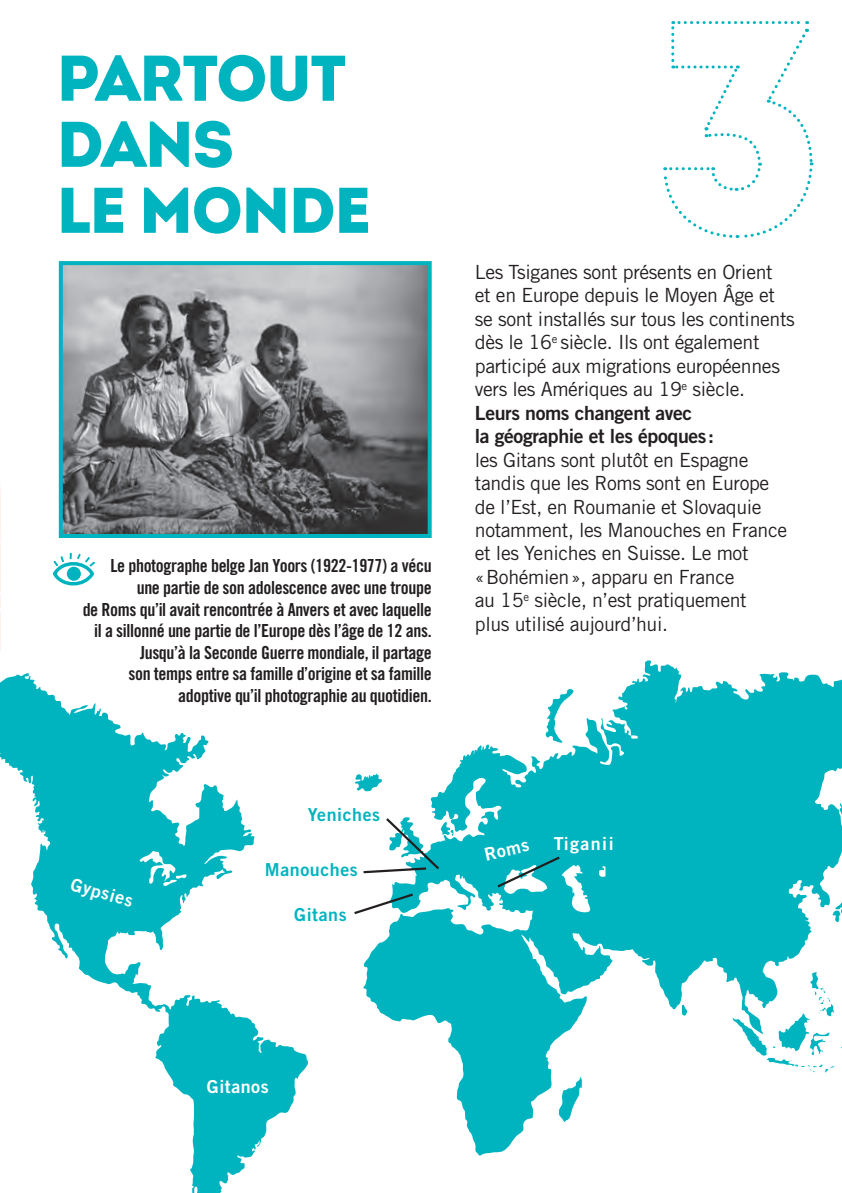
<style>
.page{position:relative;width:842px;height:1193px;background:#fff}
.page>*{position:absolute;margin:0;border:0;box-sizing:border-box;transform-origin:0 0}
.t1{font:900 64.4px/66px "Intro";letter-spacing:-.02em;color:#00b4bf}
.t2{font:19.6px/23.4px "Trade Gothic";letter-spacing:-.02em;color:#231f20}
.t3{font:19.6px/23.4px "Trade Gothic Bold Two";letter-spacing:-.02em;color:#231f20}
.t4{font:18px/21.6px "Trade Gothic Bold Cond Twenty";letter-spacing:-.02em;color:#231f20;text-align:right}
.t5{font:17.8px "Trade Gothic Bold Two";letter-spacing:.03em;color:#00b4bf}
.t6{font:17.8px "Trade Gothic Bold Two";letter-spacing:.03em;color:#fff}
.t7{font:17.8px "Trade Gothic Bold Two";letter-spacing:.08em;color:#fff}
</style>
<div class="page">
<svg style="left:1px;top:673px;width:307px;height:520px"></svg>
<svg style="left:363px;top:660px;width:479px;height:496px;fill:#00b4bf"></svg>
<svg style="left:839px;top:803px;width:3px;height:46px"></svg>
<svg style="left:832px;top:873px;width:10px;height:49px"></svg>
<svg style="left:557px;top:1075px;width:26px;height:48px"></svg>
<svg style="left:1px;top:760px;width:261px;height:245px"></svg>
<svg style="left:355px;top:773px;width:27px;height:18px"></svg>
<svg style="left:731px;top:945px;width:111px;height:129px"></svg>
<svg style="left:680px;top:986px;width:8px;height:30px"></svg>
<svg style="left:363px;top:816px;width:90px;height:62px"></svg>
<svg style="left:354px;top:891px;width:61px;height:25px"></svg>
<svg style="left:495px;top:854px;width:67px;height:35px"></svg>
<svg style="left:531px;top:660px;width:46px;height:97px"></svg>
<img style="left:0;top:487px;width:1px;height:165px">
<img style="left:64px;top:266px;width:363px;height:267px">
<div style="left:59px;top:261px;width:373px;height:277px;border:4px solid #00b4bf"></div>
<svg style="left:53px;top:553px;width:42px;height:33px"></svg>
<div style="left:67px;top:567px;width:14px;height:14px;background:#00b4bf;border-radius:50%"></div>
<svg style="left:663px;top:21px;width:151px;height:217px"></svg>
<h1 class="t1" style="left:57px;top:44px;width:316px">PARTOUT<br>DANS<br>LE MONDE</h1>
<p class="t4" style="left:83px;top:555px;width:350px">Le photographe belge Jan Yoors (1922-1977) a vécu<br>une partie de son adolescence avec une troupe<br>de Roms qu’il avait rencontrée à Anvers et avec laquelle il a sillonné une partie de l’Europe dès l’âge de 12 ans.<br>Jusqu’à la Seconde Guerre mondiale, il partage<br>son temps entre sa famille d’origine et sa famille adoptive qu’il photographie au quotidien.</p>
<p class="t6" style="left:74px;top:873px;width:65px;rotate:16deg">Gypsies</p>
<p class="t5" style="left:308px;top:803px;width:74px">Yeniches</p>
<p class="t5" style="left:265px;top:859px;width:94px">Manouches</p>
<p class="t5" style="left:294px;top:903px;width:54px">Gitans</p>
<p class="t2" style="left:475px;top:260px;width:321px">Les Tsiganes sont présents en Orient<br>et en Europe depuis le Moyen Âge et se sont installés sur tous les continents dès le 16<sup>e</sup> siècle. Ils ont également participé aux migrations européennes vers les Amériques au 19<sup>e</sup> siècle.</p>
<p class="t3" style="left:475px;top:401px;width:241px">Leurs noms changent avec<br>la géographie et les époques:</p>
<p class="t2" style="left:475px;top:448px;width:314px">les Gitans sont plutôt en Espagne tandis que les Roms sont en Europe de l’Est, en Roumanie et Slovaquie notamment, les Manouches en France et les Yeniches en Suisse. Le mot «Bohémien», apparu en France<br>au 15<sup>e</sup> siècle, n’est pratiquement<br>plus utilisé aujourd’hui.</p>
<p class="t6" style="left:482px;top:844px;width:47px;rotate:-13deg">Roms</p>
<p class="t7" style="left:554px;top:832px;width:61px">Tiganii</p>
<p class="t6" style="left:207px;top:1075px;width:63px">Gitanos</p>
</div>
